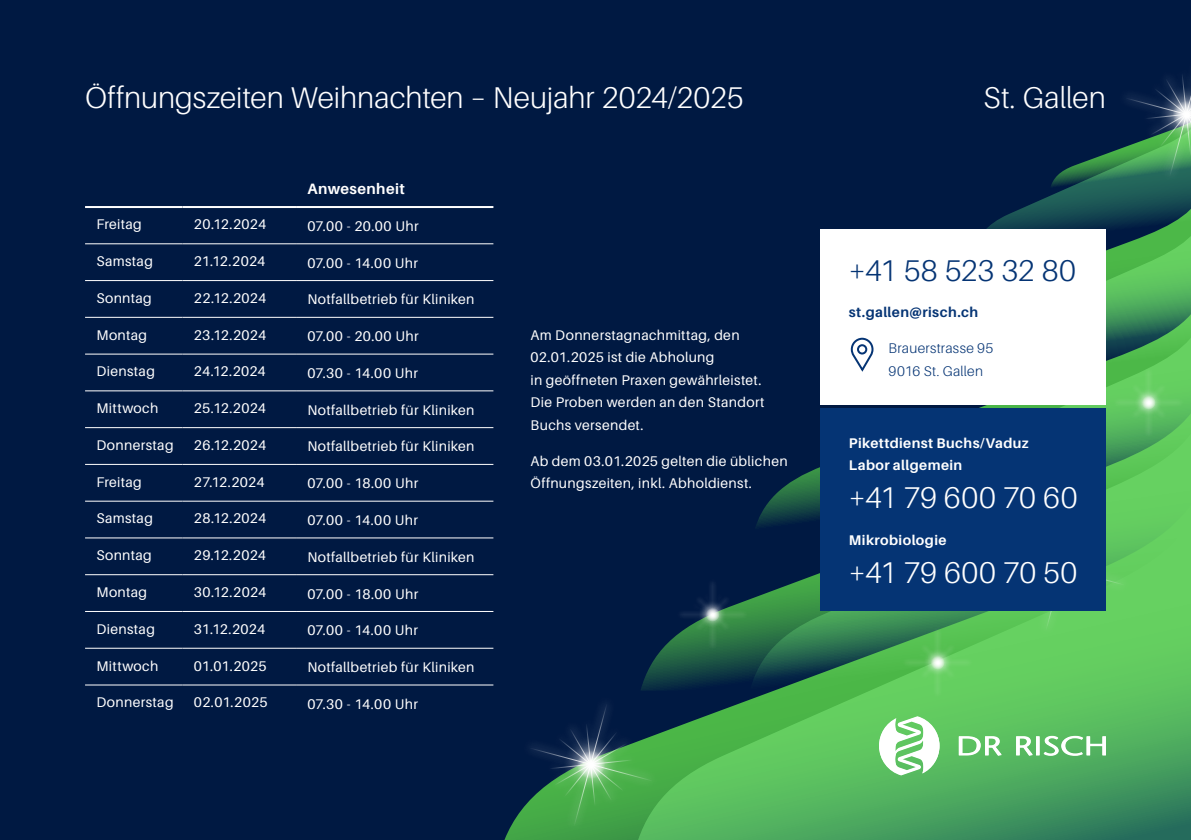
<style>
.page{position:relative;width:1191px;height:840px;background:#fff}
.page>*{position:absolute;margin:0;border:0;box-sizing:border-box;transform-origin:0 0}
.t1{font:300 30px "Aileron";color:#fff}
.t2{font:300 30px "Aileron";letter-spacing:-.01em;color:#053474}
.t3{font:700 15px "Aileron";letter-spacing:.025em;color:#fff}
.t4{font:14px/22.4px "Aileron";letter-spacing:.02em;color:#fff}
.t5{font:700 14px/22.4px "Aileron";letter-spacing:.03em;color:#fff}
.t6{font:300 14px/22.4px "Aileron";letter-spacing:.025em;color:#053474}
.t7{font:700 14px "Aileron";letter-spacing:.03em;color:#053474}
</style>
<div class="page">
<div style="left:0;top:0;width:1191px;height:839px;background:#001942"></div>
<svg style="left:646px;top:636px;width:545px;height:203px"></svg>
<svg style="left:748px;top:404px;width:443px;height:292px"></svg>
<svg style="left:840px;top:404px;width:351px;height:139px;fill:#64cf60"></svg>
<div style="left:901px;top:625px;width:73px;height:73px;background:#fff;opacity:.75"></div>
<svg style="left:902px;top:479px;width:249px;height:218px"></svg>
<svg style="left:505px;top:674px;width:174px;height:165px"></svg>
<div style="left:676px;top:577px;width:72px;height:73px;background:#fff;opacity:.75"></div>
<svg style="left:676px;top:578px;width:72px;height:71px"></svg>
<svg style="left:901px;top:75px;width:290px;height:362px"></svg>
<svg style="left:879px;top:715px;width:227px;height:60px"></svg>
<hr style="left:85px;top:243px;width:98px;height:1px;background:#fff">
<hr style="left:183px;top:243px;width:113px;height:1px;background:#fff">
<hr style="left:296px;top:243px;width:197px;height:1px;background:#fff">
<hr style="left:85px;top:280px;width:98px;height:1px;background:#fff">
<hr style="left:183px;top:280px;width:113px;height:1px;background:#fff">
<hr style="left:296px;top:280px;width:197px;height:1px;background:#fff">
<hr style="left:85px;top:316px;width:98px;height:1px;background:#fff">
<hr style="left:183px;top:316px;width:113px;height:1px;background:#fff">
<hr style="left:296px;top:316px;width:197px;height:1px;background:#fff">
<hr style="left:85px;top:353px;width:98px;height:1px;background:#fff">
<hr style="left:183px;top:353px;width:113px;height:1px;background:#fff">
<hr style="left:296px;top:353px;width:197px;height:1px;background:#fff">
<hr style="left:85px;top:390px;width:98px;height:1px;background:#fff">
<hr style="left:183px;top:390px;width:113px;height:1px;background:#fff">
<hr style="left:296px;top:390px;width:197px;height:1px;background:#fff">
<hr style="left:85px;top:427px;width:98px;height:1px;background:#fff">
<hr style="left:183px;top:427px;width:113px;height:1px;background:#fff">
<hr style="left:296px;top:427px;width:197px;height:1px;background:#fff">
<hr style="left:85px;top:463px;width:98px;height:1px;background:#fff">
<hr style="left:183px;top:463px;width:113px;height:1px;background:#fff">
<hr style="left:296px;top:463px;width:197px;height:1px;background:#fff">
<hr style="left:85px;top:500px;width:98px;height:1px;background:#fff">
<hr style="left:183px;top:500px;width:113px;height:1px;background:#fff">
<hr style="left:296px;top:500px;width:197px;height:1px;background:#fff">
<hr style="left:85px;top:537px;width:98px;height:1px;background:#fff">
<hr style="left:183px;top:537px;width:113px;height:1px;background:#fff">
<hr style="left:296px;top:537px;width:197px;height:1px;background:#fff">
<hr style="left:85px;top:574px;width:98px;height:1px;background:#fff">
<hr style="left:183px;top:574px;width:113px;height:1px;background:#fff">
<hr style="left:296px;top:574px;width:197px;height:1px;background:#fff">
<hr style="left:85px;top:610px;width:98px;height:1px;background:#fff">
<hr style="left:183px;top:610px;width:113px;height:1px;background:#fff">
<hr style="left:296px;top:610px;width:197px;height:1px;background:#fff">
<hr style="left:85px;top:647px;width:98px;height:1px;background:#fff">
<hr style="left:183px;top:647px;width:113px;height:1px;background:#fff">
<hr style="left:296px;top:647px;width:197px;height:1px;background:#fff">
<hr style="left:85px;top:684px;width:98px;height:1px;background:#fff">
<hr style="left:183px;top:684px;width:113px;height:1px;background:#fff">
<hr style="left:296px;top:684px;width:197px;height:1px;background:#fff">
<hr style="left:85px;top:206px;width:98px;height:2px;background:#fff">
<hr style="left:183px;top:206px;width:113px;height:2px;background:#fff">
<hr style="left:296px;top:206px;width:197px;height:2px;background:#fff">
<div style="left:820px;top:408px;width:286px;height:202px;background:#053474"></div>
<div style="left:820px;top:229px;width:286px;height:175px;background:#fff"></div>
<svg style="left:850px;top:337px;width:24px;height:35px"></svg>
<h1 class="t1" style="left:85px;top:81px;width:660px">Öffnungszeiten Weihnachten – Neujahr 2024/2025</h1>
<h1 class="t1" style="left:983px;top:81px;width:124px">St. Gallen</h1>
<p class="t3" style="left:307px;top:181px;width:99px">Anwesenheit</p>
<p class="t4" style="left:96px;top:213px;width:47px">Freitag</p>
<p class="t4" style="left:194px;top:213px;width:74px">20.12.2024</p>
<p class="t4" style="left:307px;top:215px;width:113px">07.00 - 20.00 Uhr</p>
<p class="t4" style="left:96px;top:250px;width:58px">Samstag</p>
<p class="t4" style="left:194px;top:250px;width:73px">21.12.2024</p>
<p class="t4" style="left:307px;top:251px;width:112px">07.00 - 14.00 Uhr</p>
<p class="t4" style="left:96px;top:286px;width:57px">Sonntag</p>
<p class="t4" style="left:194px;top:286px;width:74px">22.12.2024</p>
<p class="t4" style="left:307px;top:288px;width:169px">Notfallbetrieb für Kliniken</p>
<p class="t4" style="left:96px;top:323px;width:52px">Montag</p>
<p class="t4" style="left:194px;top:323px;width:74px">23.12.2024</p>
<p class="t4" style="left:307px;top:325px;width:113px">07.00 - 20.00 Uhr</p>
<p class="t4" style="left:96px;top:360px;width:60px">Dienstag</p>
<p class="t4" style="left:194px;top:360px;width:73px">24.12.2024</p>
<p class="t4" style="left:307px;top:362px;width:112px">07.30 - 14.00 Uhr</p>
<p class="t4" style="left:96px;top:397px;width:63px">Mittwoch</p>
<p class="t4" style="left:194px;top:397px;width:74px">25.12.2024</p>
<p class="t4" style="left:307px;top:398px;width:169px">Notfallbetrieb für Kliniken</p>
<p class="t4" style="left:96px;top:433px;width:79px">Donnerstag</p>
<p class="t4" style="left:194px;top:433px;width:74px">26.12.2024</p>
<p class="t4" style="left:307px;top:435px;width:169px">Notfallbetrieb für Kliniken</p>
<p class="t4" style="left:96px;top:470px;width:47px">Freitag</p>
<p class="t4" style="left:194px;top:470px;width:72px">27.12.2024</p>
<p class="t4" style="left:307px;top:472px;width:112px">07.00 - 18.00 Uhr</p>
<p class="t4" style="left:96px;top:507px;width:58px">Samstag</p>
<p class="t4" style="left:194px;top:507px;width:74px">28.12.2024</p>
<p class="t4" style="left:307px;top:509px;width:112px">07.00 - 14.00 Uhr</p>
<p class="t4" style="left:96px;top:544px;width:57px">Sonntag</p>
<p class="t4" style="left:194px;top:544px;width:74px">29.12.2024</p>
<p class="t4" style="left:307px;top:545px;width:169px">Notfallbetrieb für Kliniken</p>
<p class="t4" style="left:96px;top:580px;width:52px">Montag</p>
<p class="t4" style="left:194px;top:580px;width:74px">30.12.2024</p>
<p class="t4" style="left:307px;top:582px;width:112px">07.00 - 18.00 Uhr</p>
<p class="t4" style="left:96px;top:617px;width:60px">Dienstag</p>
<p class="t4" style="left:194px;top:617px;width:73px">31.12.2024</p>
<p class="t4" style="left:307px;top:619px;width:112px">07.00 - 14.00 Uhr</p>
<p class="t4" style="left:96px;top:654px;width:63px">Mittwoch</p>
<p class="t4" style="left:194px;top:654px;width:74px">01.01.2025</p>
<p class="t4" style="left:307px;top:655px;width:169px">Notfallbetrieb für Kliniken</p>
<p class="t4" style="left:96px;top:691px;width:79px">Donnerstag</p>
<p class="t4" style="left:194px;top:691px;width:75px">02.01.2025</p>
<p class="t4" style="left:307px;top:692px;width:112px">07.30 - 14.00 Uhr</p>
<p class="t4" style="left:530px;top:324px;width:236px">Am Donnerstagnachmittag, den<br>02.01.2025 ist die Abholung<br>in geöffneten Praxen gewährleistet.<br>Die Proben werden an den Standort<br>Buchs versendet.</p>
<p class="t4" style="left:530px;top:450px;width:259px">Ab dem 03.01.2025 gelten die üblichen<br>Öffnungszeiten, inkl. Abholdienst.</p>
<h1 class="t2" style="left:848px;top:253px;width:229px">+41 58 523 32 80</h1>
<p class="t7" style="left:848px;top:304px;width:131px">st.gallen@risch.ch</p>
<p class="t6" style="left:888px;top:337px;width:106px">Brauerstrasse 95<br>9016 St. Gallen</p>
<p class="t5" style="left:848px;top:431px;width:182px">Pikettdienst Buchs/Vaduz<br>Labor allgemein</p>
<h1 class="t1" style="left:848px;top:481px;width:230px">+41 79 600 70 60</h1>
<p class="t5" style="left:848px;top:528px;width:99px">Mikrobiologie</p>
<h1 class="t1" style="left:848px;top:555px;width:230px">+41 79 600 70 50</h1>
</div>
